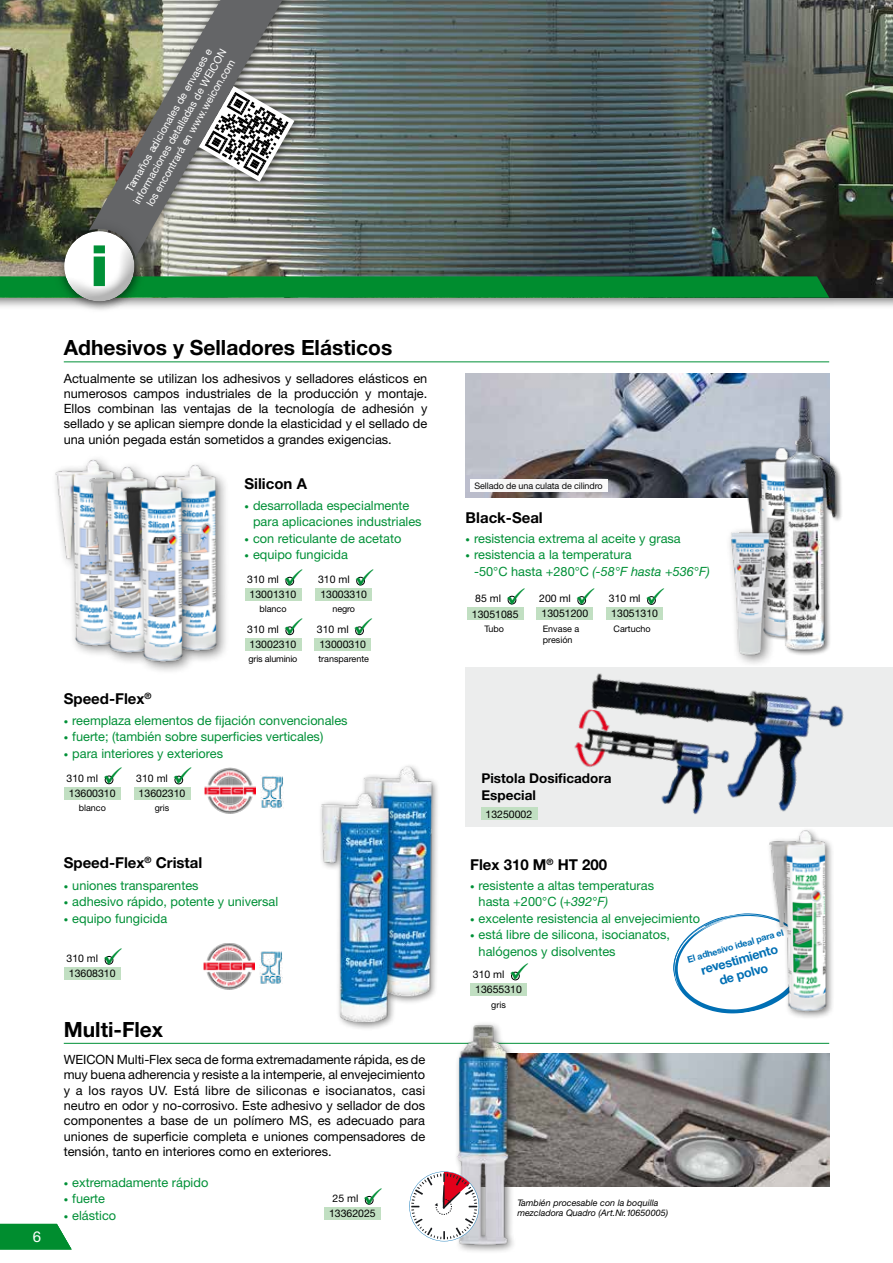
<style>
.page{position:relative;width:893px;height:1263px;background:#fff}
.page>*{position:absolute;margin:0;border:0;box-sizing:border-box;transform-origin:0 0}
.t1{font:900 57px "Helvetica Neue";color:#009037}
.t2{font:700 21px "Helvetica Neue";color:#000}
.t3{font:700 15px "Helvetica Neue";color:#000}
.t4{font:15px "Helvetica Neue";color:#fff}
.t5{font:700 13.5px/16.5px "Helvetica Neue";color:#000}
.t6{font:12.75px/15.3px "Helvetica Neue";color:#000;text-align:justify}
.t7{font:12.75px/16.5px "Helvetica Neue";color:#009037}
.t8{font:italic 12.75px "Helvetica Neue CE";color:#009037}
.t9{font:700 12.75px/15.3px "Helvetica Neue";color:#006fb4;text-align:center}
.t10{font:10.5px/15px "Helvetica Neue";color:#000}
.t11{font:10.5px/12.6px "Helvetica Neue";color:#fff;text-align:center}
.t12{font:9px/10.8px "Helvetica Neue";color:#000}
.t13{font:italic 9px/10.8px "Helvetica Neue CE";color:#000}
.t14{font:700 9px "Helvetica Neue";color:#006fb4}
.t15{font:9px "Helvetica Neue";letter-spacing:-.02em;color:#000}
.s1{font-size:9px}
.s2{color:#009037}
.s3{font-family:"Helvetica Neue";font-style:normal}
.s4{font-family:"Helvetica Neue CE";font-style:italic}
</style>
<div class="page">
<img style="left:405px;top:765px;width:33px;height:238px">
<div style="left:318px;top:789px;width:80px;height:242px;background:#000;opacity:.5"></div>
<img style="left:318px;top:767px;width:87px;height:254px">
<div style="left:466px;top:667px;width:427px;height:159px;background:#eceded"></div>
<div style="left:0;top:0;width:893px;height:310px;background:#000;opacity:.5"></div>
<img style="left:0;top:0;width:893px;height:298px">
<svg style="left:0;top:276px;width:829px;height:22px;background:#038a2f"></svg>
<hr style="left:64px;top:362px;width:765px;height:1px;background:#009037">
<hr style="left:64px;top:1043px;width:765px;height:1px;background:#009037">
<div style="left:244px;top:638px;width:57px;height:12px;background:#c1dfc2"></div>
<div style="left:315px;top:588px;width:57px;height:13px;background:#c1dfc2"></div>
<div style="left:286px;top:577px;width:8px;height:8px;border:1px solid #000;border-radius:50%"></div>
<div style="left:244px;top:588px;width:57px;height:13px;background:#c1dfc2"></div>
<div style="left:314px;top:638px;width:57px;height:12px;background:#c1dfc2"></div>
<div style="left:64px;top:787px;width:57px;height:13px;background:#c1dfc2"></div>
<div style="left:134px;top:787px;width:56px;height:13px;background:#c1dfc2"></div>
<div style="left:481px;top:807px;width:57px;height:13px;background:#c1dfc2"></div>
<img style="left:591px;top:673px;width:253px;height:139px">
<img style="left:574px;top:703px;width:173px;height:112px">
<svg style="left:673px;top:913px;width:91px;height:101px"></svg>
<div style="left:324px;top:1207px;width:57px;height:13px;background:#c1dfc2"></div>
<div style="left:470px;top:983px;width:57px;height:13px;background:#c1dfc2"></div>
<img style="left:466px;top:373px;width:363px;height:124px">
<img style="left:742px;top:443px;width:28px;height:80px">
<img style="left:770px;top:391px;width:72px;height:264px">
<div style="left:725px;top:526px;width:59px;height:142px;background:#fff"></div>
<img style="left:729px;top:523px;width:56px;height:140px">
<div style="left:606px;top:607px;width:57px;height:13px;background:#c1dfc2"></div>
<div style="left:577px;top:596px;width:9px;height:9px;border:1px solid #000;border-radius:50%"></div>
<div style="left:536px;top:607px;width:57px;height:13px;background:#c1dfc2"></div>
<div style="left:467px;top:607px;width:57px;height:13px;background:#c1dfc2"></div>
<img style="left:524px;top:1054px;width:305px;height:132px">
<img style="left:764px;top:826px;width:74px;height:192px">
<img style="left:444px;top:1023px;width:80px;height:227px">
<svg style="left:0;top:1224px;width:72px;height:25px;background:#1a9844"></svg>
<img style="left:195px;top:464px;width:31px;height:196px">
<img style="left:55px;top:467px;width:29px;height:185px">
<img style="left:84px;top:459px;width:34px;height:201px">
<img style="left:118px;top:464px;width:77px;height:207px">
<img style="left:205px;top:767px;width:51px;height:47px">
<img style="left:261px;top:776px;width:22px;height:32px">
<div style="left:64px;top:967px;width:57px;height:13px;background:#c1dfc2"></div>
<img style="left:204px;top:943px;width:51px;height:46px">
<img style="left:260px;top:951px;width:22px;height:32px">
<div style="left:470px;top:479px;width:137px;height:13px;background:#f7f6f6"></div>
<svg style="left:409px;top:1171px;width:70px;height:70px"></svg>
<div style="left:56px;top:0;width:287px;height:312px;background:#000;opacity:.5"></div>
<img style="left:89px;top:0;width:244px;height:257px">
<div style="left:50px;top:217px;width:98px;height:98px;background:#000;opacity:.25"></div>
<div style="left:63px;top:229px;width:73px;height:50px;background:#fff;opacity:.45"></div>
<div style="left:63px;top:240px;width:73px;height:63px;background:#000;opacity:.3"></div>
<svg style="left:285px;top:626px;width:10px;height:9px"></svg>
<svg style="left:356px;top:576px;width:9px;height:9px"></svg>
<svg style="left:355px;top:626px;width:9px;height:9px"></svg>
<svg style="left:104px;top:775px;width:10px;height:9px"></svg>
<svg style="left:174px;top:775px;width:10px;height:9px"></svg>
<svg style="left:364px;top:1195px;width:10px;height:9px"></svg>
<svg style="left:511px;top:971px;width:9px;height:9px"></svg>
<svg style="left:647px;top:596px;width:9px;height:9px"></svg>
<svg style="left:507px;top:595px;width:10px;height:9px"></svg>
<svg style="left:104px;top:955px;width:10px;height:9px"></svg>
<p class="t4" style="left:33px;top:1228px;width:10px">6</p>
<h1 class="t1" style="left:90px;top:232px;width:19px">i</h1>
<p class="t11" style="left:119px;top:193px;width:178px;rotate:-60deg">Tamaños adicionales de envases e informaciones detalladas de WEICON los encontrará en www.weicon.com</p>
<h2 class="t2" style="left:64px;top:335px;width:330px">Adhesivos y Selladores Elásticos</h2>
<p class="t6" style="left:64px;top:370px;width:365px">Actualmente se utilizan los adhesivos y selladores elásticos en numerosos campos industriales de la producción y montaje.<br>Ellos combinan las ventajas de la tecnología de adhesión y sellado y se aplican siempre donde la elasticidad y el sellado de una unión pegada están sometidos a grandes exigencias.</p>
<p class="t3" style="left:244px;top:474px;width:64px">Silicon A</p>
<p class="t7" style="left:253px;top:497px;width:170px;text-indent:-9px"><span class="s1">•</span> desarrollada especialmente para aplicaciones industriales</p>
<p class="t7" style="left:244px;top:530px;width:158px"><span class="s1">•</span> con reticulante de acetato</p>
<p class="t7" style="left:244px;top:546px;width:105px"><span class="s1">•</span> equipo fungicida</p>
<p class="t10" style="left:247px;top:572px;width:104px">310 ml <span class="s2">✓</span> 310 ml<br>13001310</p>
<p class="t10" style="left:320px;top:587px;width:48px">13003310</p>
<p class="t12" style="left:259px;top:604px;width:29px">blanco</p>
<p class="t12" style="left:333px;top:604px;width:24px">negro</p>
<p class="t10" style="left:247px;top:621px;width:51px">310 ml<br>13002310</p>
<p class="t15" style="left:249px;top:653px;width:50px">gris aluminio</p>
<p class="t10" style="left:317px;top:621px;width:51px">310 ml<br>13000310</p>
<p class="t12" style="left:318px;top:653px;width:52px">transparente</p>
<p class="t3" style="left:64px;top:690px;width:89px">Speed-Flex<sup>®</sup></p>
<p class="t7" style="left:64px;top:711px;width:285px"><span class="s1">•</span> reemplaza elementos de fijación convencionales</p>
<p class="t7" style="left:64px;top:728px;width:261px"><span class="s1">•</span> fuerte; (también sobre superficies verticales)</p>
<p class="t7" style="left:64px;top:744px;width:161px"><span class="s1">•</span> para interiores y exteriores</p>
<p class="t12" style="left:474px;top:480px;width:130px">Sellado de una culata de cilindro</p>
<p class="t3" style="left:466px;top:508px;width:79px">Black-Seal</p>
<p class="t7" style="left:466px;top:530px;width:217px"><span class="s1">•</span> resistencia extrema al aceite y grasa</p>
<p class="t7" style="left:466px;top:546px;width:168px"><span class="s1">•</span> resistencia a la temperatura</p>
<p class="t8" style="left:474px;top:564px;width:237px"><span class="s3">-50°C hasta +280°C</span> (-58°F hasta +536°F)</p>
<p class="t10" style="left:475px;top:591px;width:27px">85 ml</p>
<p class="t10" style="left:472px;top:606px;width:48px">13051085</p>
<p class="t12" style="left:484px;top:624px;width:21px">Tubo</p>
<p class="t10" style="left:539px;top:591px;width:103px">200 ml <span class="s2">✓</span> 310 ml<br>13051200</p>
<p class="t10" style="left:611px;top:606px;width:48px">13051310</p>
<p class="t12" style="left:543px;top:623px;width:38px">Envase a presión</p>
<p class="t12" style="left:614px;top:623px;width:39px">Cartucho</p>
<p class="t10" style="left:67px;top:770px;width:51px">310 ml<br>13600310</p>
<p class="t12" style="left:79px;top:802px;width:29px">blanco</p>
<p class="t10" style="left:136px;top:770px;width:51px">310 ml<br>13602310</p>
<p class="t5" style="left:481px;top:770px;width:131px">Pistola Dosificadora<br>Especial</p>
<p class="t10" style="left:486px;top:807px;width:48px">13250002</p>
<p class="t12" style="left:155px;top:802px;width:16px">gris</p>
<p class="t3" style="left:64px;top:854px;width:140px">Speed-Flex<sup>®</sup> Cristal</p>
<p class="t7" style="left:64px;top:876px;width:136px"><span class="s1">•</span> uniones transparentes</p>
<p class="t7" style="left:64px;top:893px;width:216px"><span class="s1">•</span> adhesivo rápido, potente y universal</p>
<p class="t7" style="left:64px;top:909px;width:105px"><span class="s1">•</span> equipo fungicida</p>
<p class="t10" style="left:67px;top:951px;width:51px">310 ml<br>13608310</p>
<h2 class="t2" style="left:64px;top:1016px;width:101px">Multi-Flex</h2>
<p class="t6" style="left:64px;top:1052px;width:363px">WEICON Multi-Flex seca de forma extremadamente rápida, es de muy buena adherencia y resiste a la intemperie, al envejecimiento y a los rayos UV. Está libre de siliconas e isocianatos, casi neutro en odor y no-corrosivo. Este adhesivo y sellador de dos componentes a base de un polímero MS, es adecuado para uniones de superficie completa e uniones compensadores de tensión, tanto en interiores como en exteriores.</p>
<p class="t7" style="left:64px;top:1173px;width:146px"><span class="s1">•</span> extremadamente rápido</p>
<p class="t7" style="left:64px;top:1190px;width:43px"><span class="s1">•</span> fuerte</p>
<p class="t7" style="left:64px;top:1206px;width:54px"><span class="s1">•</span> elástico</p>
<p class="t10" style="left:332px;top:1191px;width:27px">25 ml</p>
<p class="t10" style="left:329px;top:1206px;width:48px">13362025</p>
<p class="t3" style="left:470px;top:855px;width:139px">Flex 310 M<sup>®</sup> HT 200</p>
<p class="t7" style="left:479px;top:876px;width:177px;text-indent:-9px"><span class="s1">•</span> resistente a altas temperaturas hasta +200°C (+<span class="s4">392°F)</span></p>
<p class="t7" style="left:470px;top:909px;width:231px"><span class="s1">•</span> excelente resistencia al envejecimiento</p>
<p class="t7" style="left:479px;top:926px;width:193px;text-indent:-9px"><span class="s1">•</span> está libre de silicona, isocianatos, halógenos y disolventes</p>
<p class="t10" style="left:473px;top:966px;width:51px">310 ml<br>13655310</p>
<p class="t12" style="left:491px;top:999px;width:16px">gris</p>
<p class="t14" style="left:686px;top:954px;width:101px;rotate:-16deg">El adhesivo ideal para el</p>
<p class="t9" style="left:699px;top:962px;width:81px;rotate:-16deg">revestimiento de polvo</p>
<p class="t13" style="left:517px;top:1197px;width:152px">También procesable con la boquilla mezcladora Quadro (Art.Nr.10650005)</p>
</div>
